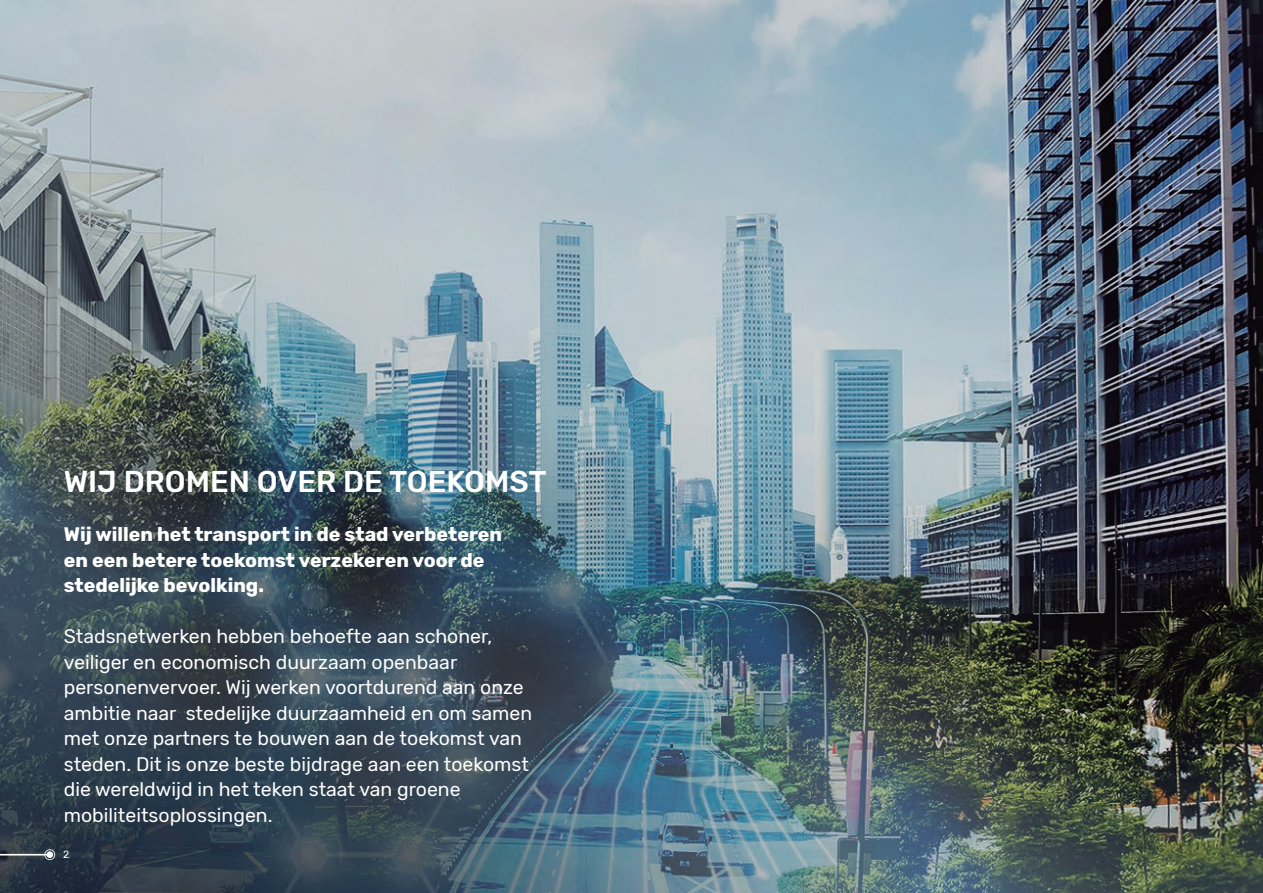
<style>
.page{position:relative;width:1263px;height:893px;background:#fff}
.page>*{position:absolute;margin:0;border:0;box-sizing:border-box;transform-origin:0 0}
.Titles{font:500 30px "Rubik";color:#fff}
.Body{font:19.5px/25.5px "Rubik";color:#fff}
.Body-2{font:700 19.5px/25.5px "Rubik";color:#fff}
.Body-3{font:10.5px "Rubik";color:#fff}
</style>
<div class="page">
<img style="left:0;top:0;width:1263px;height:893px">
<svg style="left:0;top:849px;width:55px;height:11px"></svg>
<p class="Titles" style="left:64px;top:464px;width:484px">WIJ DROMEN OVER DE TOEKOMST</p>
<p class="Body-2" style="left:64px;top:522px;width:440px">Wij willen het transport in de stad verbeteren en een betere toekomst verzekeren voor de stedelijke bevolking.</p>
<p class="Body" style="left:64px;top:624px;width:470px">Stadsnetwerken hebben behoefte aan schoner, veiliger en economisch duurzaam openbaar personenvervoer. Wij werken voortdurend aan onze ambitie naar stedelijke duurzaamheid en om samen met onze partners te bouwen aan de toekomst van steden. Dit is onze beste bijdrage aan een toekomst die wereldwijd in het teken staat van groene mobiliteitsoplossingen.</p>
<p class="Body-3" style="left:63px;top:849px;width:8px">2</p>
</div>
